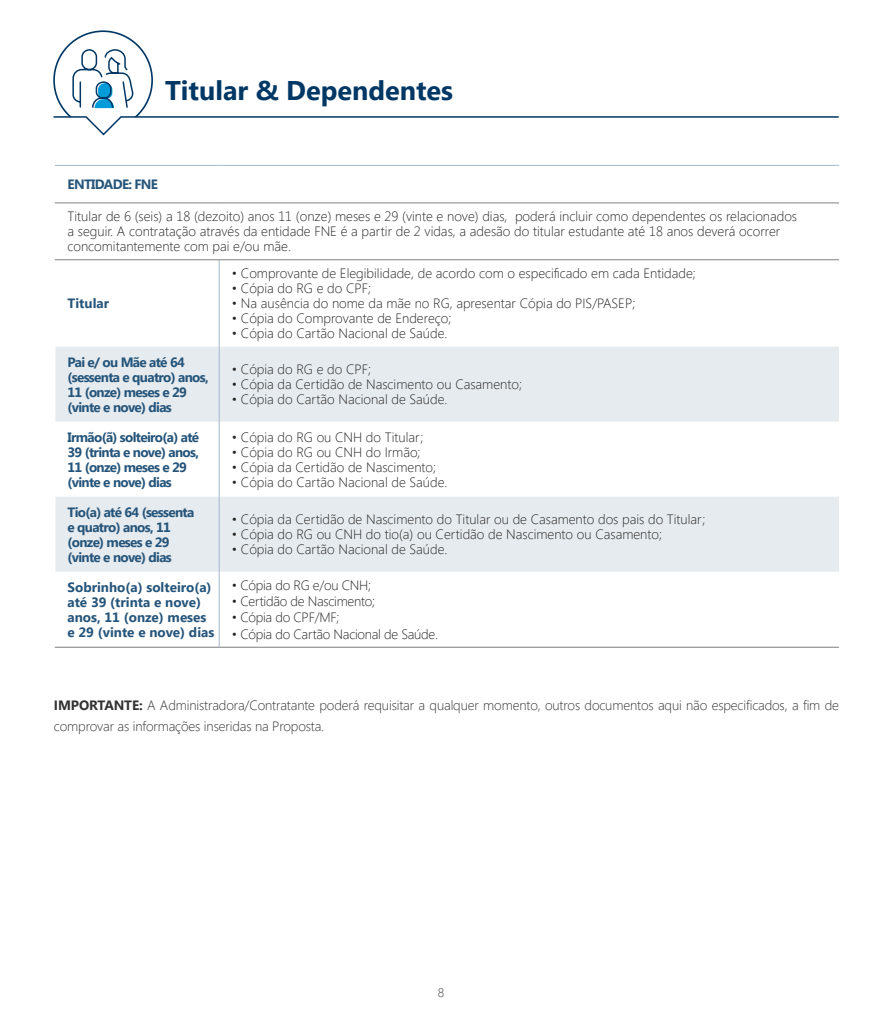
<style>
.page{position:relative;width:893px;height:1021px;background:#fff}
.page>*{position:absolute;margin:0;border:0;box-sizing:border-box;transform-origin:0 0}
.t1{font:700 27px "Segoe UI";color:#003764}
.t2{font:300 13.5px/15px "Segoe UI";color:#262626}
.t3{font:700 13.5px/15px "Segoe UI";letter-spacing:-.05em;color:#26557b}
.t4{font:300 13.5px/21px "Segoe UI";letter-spacing:-.01em;color:#333}
.t5{font:300 13.5px "Segoe UI";letter-spacing:-.02em;color:#262626}
.t6{font:700 13.5px/15px "Segoe UI";color:#26557b}
.t7{font:300 12.75px "Segoe UI";color:#404040}
.s1{font-weight:700}
</style>
<div class="page">
<svg style="left:53px;top:30px;width:786px;height:106px"></svg>
<svg style="left:55px;top:346px;width:784px;height:225px;fill:#e6ebef"></svg>
<hr style="left:54px;top:346px;width:2px;height:75px;background:#fff">
<hr style="left:54px;top:496px;width:2px;height:75px;background:#fff">
<hr style="left:219px;top:260px;width:1px;height:86px;background:#a6b9c9">
<hr style="left:219px;top:346px;width:1px;height:75px;background:#a6b9c9">
<hr style="left:219px;top:421px;width:1px;height:75px;background:#a6b9c9">
<hr style="left:219px;top:496px;width:1px;height:75px;background:#a6b9c9">
<hr style="left:219px;top:571px;width:1px;height:76px;background:#a6b9c9">
<hr style="left:55px;top:165px;width:164px;height:1px;background:#a6b9c9">
<hr style="left:219px;top:165px;width:620px;height:1px;background:#a6b9c9">
<hr style="left:55px;top:647px;width:164px;height:1px;background:#808080">
<hr style="left:219px;top:647px;width:620px;height:1px;background:#808080">
<hr style="left:55px;top:259px;width:164px;height:1px;background:#808080">
<hr style="left:219px;top:259px;width:620px;height:1px;background:#808080">
<hr style="left:55px;top:203px;width:164px;height:1px;background:#808080">
<hr style="left:219px;top:203px;width:620px;height:1px;background:#808080">
<h1 class="t1" style="left:165px;top:65px;width:289px">Titular &amp; Dependentes</h1>
<p class="t3" style="left:68px;top:176px;width:92px">ENTIDADE: FNE</p>
<p class="t2" style="left:68px;top:208px;width:731px">Titular de 6 (seis) a 18 (dezoito) anos 11 (onze) meses e 29 (vinte e nove) dias, poderá incluir como dependentes os relacionados a seguir. A contratação através da entidade FNE é a partir de 2 vidas, a adesão do titular estudante até 18 anos deverá ocorrer concomitantemente com pai e/ou mãe.</p>
<p class="t6" style="left:68px;top:295px;width:43px">Titular</p>
<p class="t2" style="left:232px;top:264px;width:465px">• Comprovante de Elegibilidade, de acordo com o especificado em cada Entidade;</p>
<p class="t2" style="left:232px;top:279px;width:141px">• Cópia do RG e do CPF;</p>
<p class="t2" style="left:232px;top:294px;width:405px">• Na ausência do nome da mãe no RG, apresentar Cópia do PIS/PASEP;</p>
<p class="t2" style="left:232px;top:309px;width:221px">• Cópia do Comprovante de Endereço;</p>
<p class="t2" style="left:232px;top:324px;width:217px">• Cópia do Cartão Nacional de Saúde.</p>
<p class="t3" style="left:68px;top:353px;width:143px">Pai e/ ou Mãe até 64 (sessenta e quatro) anos,<br>11 (onze) meses e 29 (vinte e nove) dias</p>
<p class="t2" style="left:232px;top:360px;width:141px">• Cópia do RG e do CPF;</p>
<p class="t2" style="left:232px;top:375px;width:292px">• Cópia da Certidão de Nascimento ou Casamento;</p>
<p class="t2" style="left:232px;top:390px;width:217px">• Cópia do Cartão Nacional de Saúde.</p>
<p class="t3" style="left:68px;top:428px;width:133px">Irmão(ã) solteiro(a) até<br>39 (trinta e nove) anos,<br>11 (onze) meses e 29 (vinte e nove) dias</p>
<p class="t2" style="left:232px;top:428px;width:193px">• Cópia do RG ou CNH do Titular;</p>
<p class="t2" style="left:232px;top:443px;width:190px">• Cópia do RG ou CNH do Irmão;</p>
<p class="t2" style="left:232px;top:458px;width:206px">• Cópia da Certidão de Nascimento;</p>
<p class="t2" style="left:232px;top:473px;width:217px">• Cópia do Cartão Nacional de Saúde.</p>
<p class="t3" style="left:68px;top:503px;width:128px">Tio(a) até 64 (sessenta e quatro) anos, 11 (onze) meses e 29 (vinte e nove) dias</p>
<p class="t2" style="left:232px;top:510px;width:475px">• Cópia da Certidão de Nascimento do Titular ou de Casamento dos pais do Titular;</p>
<p class="t2" style="left:232px;top:525px;width:432px">• Cópia do RG ou CNH do tio(a) ou Certidão de Nascimento ou Casamento;</p>
<p class="t2" style="left:232px;top:540px;width:217px">• Cópia do Cartão Nacional de Saúde.</p>
<p class="t6" style="left:68px;top:578px;width:148px">Sobrinho(a) solteiro(a) até 39 (trinta e nove) anos, 11 (onze) meses e 29 (vinte e nove) dias</p>
<p class="t5" style="left:232px;top:572px;width:141px">• Cópia do RG e/ou CNH;</p>
<p class="t5" style="left:232px;top:588px;width:145px">• Certidão de Nascimento;</p>
<p class="t5" style="left:232px;top:605px;width:109px">• Cópia do CPF/MF;</p>
<p class="t5" style="left:232px;top:621px;width:208px">• Cópia do Cartão Nacional de Saúde.</p>
<p class="t4" style="left:54px;top:693px;width:786px"><span class="s1">IMPORTANTE:</span> A Administradora/Contratante poderá requisitar a qualquer momento, outros documentos aqui não especificados, a fim de comprovar as informações inseridas na Proposta.</p>
<p class="t7" style="left:438px;top:980px;width:8px">8</p>
</div>
